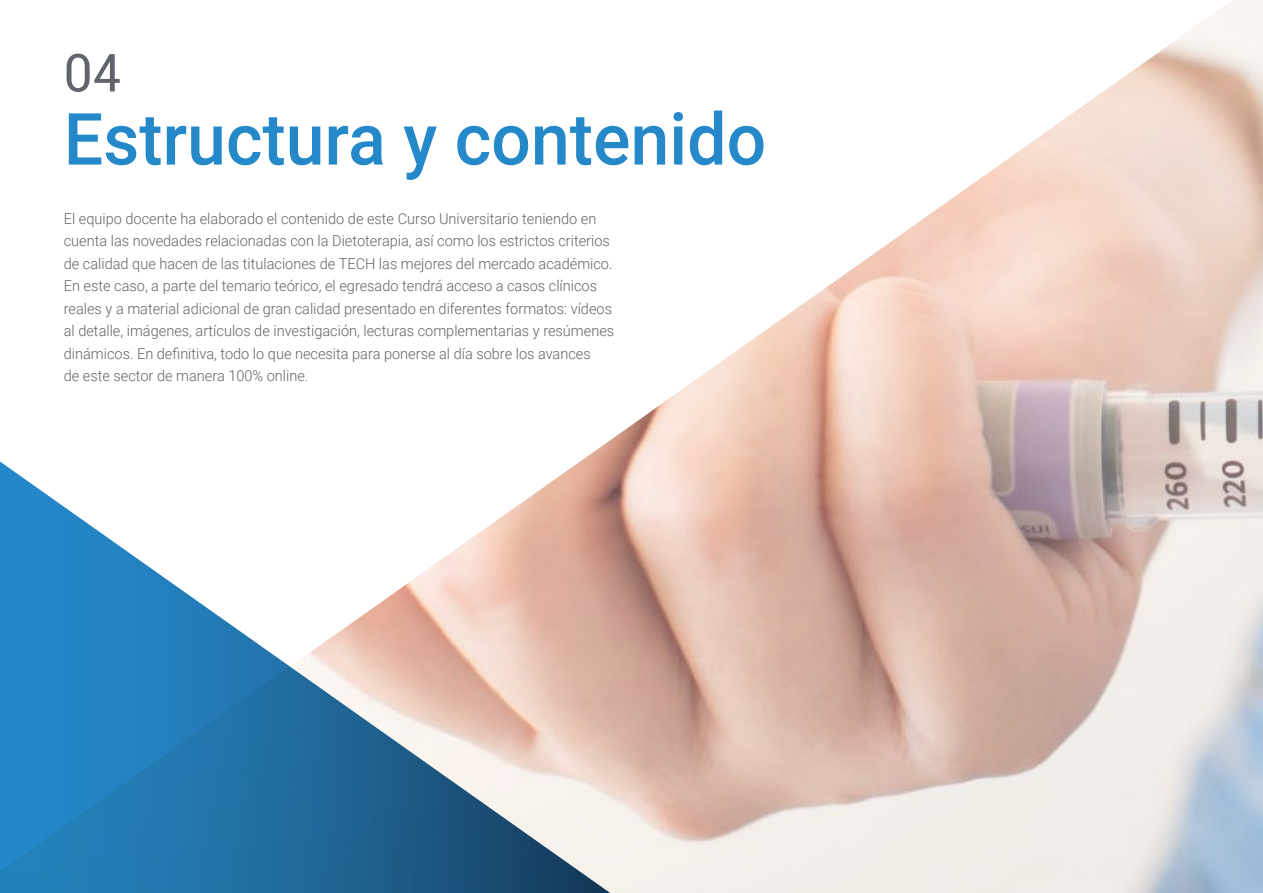
<style>
.page{position:relative;width:1263px;height:893px;background:#fff}
.page>*{position:absolute;margin:0;border:0;box-sizing:border-box;transform-origin:0 0}
.t1{font:500 72px "Roboto";color:#2488c9}
.t2{font:52.5px "Roboto";color:#61646a}
.t3{font:300 15px/22.5px "Roboto";color:#61646a}
</style>
<div class="page">
<img style="left:602px;top:0;width:661px;height:893px">
<svg style="left:0;top:446px;width:640px;height:447px"></svg>
<h2 class="t2" style="left:64px;top:36px;width:59px">04</h2>
<h1 class="t1" style="left:64px;top:89px;width:704px">Estructura y contenido</h1>
<p class="t3" style="left:64px;top:207px;width:552px">El equipo docente ha elaborado el contenido de este Curso Universitario teniendo en cuenta las novedades relacionadas con la Dietoterapia, así como los estrictos criterios de calidad que hacen de las titulaciones de TECH las mejores del mercado académico.<br>En este caso, a parte del temario teórico, el egresado tendrá acceso a casos clínicos reales y a material adicional de gran calidad presentado en diferentes formatos: vídeos al detalle, imágenes, artículos de investigación, lecturas complementarias y resúmenes dinámicos. En definitiva, todo lo que necesita para ponerse al día sobre los avances<br>de este sector de manera 100% online.</p>
</div>
